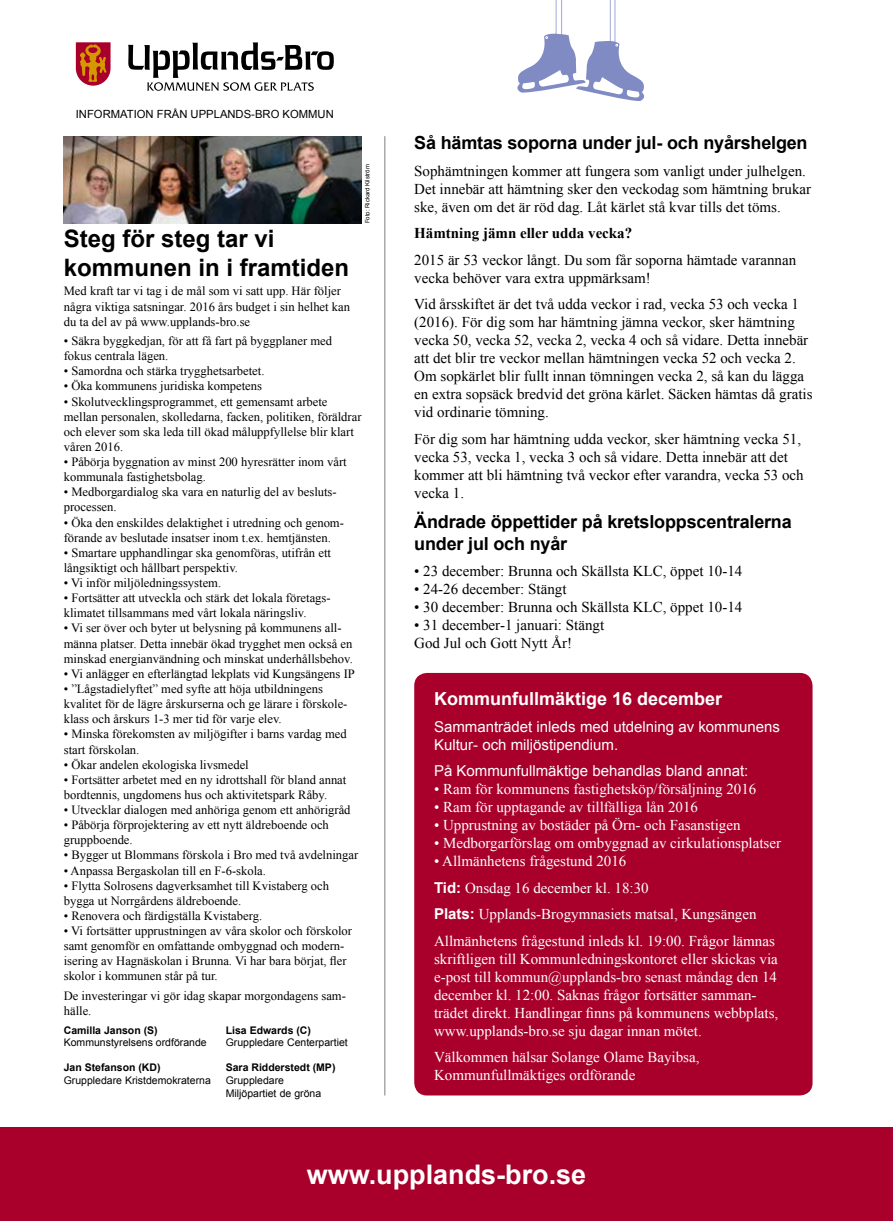
<style>
.page{position:relative;width:893px;height:1221px;background:#fff}
.page>*{position:absolute;margin:0;border:0;box-sizing:border-box;transform-origin:0 0}
.t1{font:700 27px "Arial";color:#fff}
.t2{font:700 24px/28.8px "Arial";color:#000}
.t3{font:700 18px/21.6px "Arial";letter-spacing:-.01em;color:#000}
.t4{font:700 18px "Arial";color:#fff}
.t5{font:15px/18px "Times New Roman";color:#000}
.t6{font:15px/18px "Times New Roman";color:#fff}
.t7{font:15px/18px "Arial";color:#fff}
.t8{font:700 15px "Times New Roman";color:#000}
.t9{font:12.6px/15.1px "Times New Roman";color:#000}
.t10{font:11.25px "Arial";color:#000}
.t11{font:10.5px/12.6px "Arial";color:#000}
.t12{font:700 10.5px "Arial";color:#000}
.t13{font:6px "Arial";color:#000}
.s1{font-weight:700}
.s2{font-family:"Arial";font-weight:700}
</style>
<div class="page">
<hr style="left:384px;top:136px;width:1px;height:959px;background:#7f7f7f">
<svg style="left:76px;top:42px;width:35px;height:44px;background:#bf4a35"></svg>
<svg style="left:128px;top:42px;width:206px;height:49px"></svg>
<svg style="left:517px;top:0;width:127px;height:101px"></svg>
<img style="left:64px;top:136px;width:298px;height:87px">
<div style="left:414px;top:673px;width:398px;height:422px;background:#a8002b;border-radius:13px"></div>
<div style="left:0;top:1127px;width:893px;height:93px;background:#a8002b"></div>
<p class="t10" style="left:76px;top:107px;width:259px">INFORMATION FRÅN UPPLANDS-BRO KOMMUN</p>
<p class="t13" style="left:363px;top:223px;width:61px;rotate:-90deg">Foto: Rickard Kilström</p>
<h1 class="t2" style="left:64px;top:225px;width:287px">Steg för steg tar vi kommunen in i framtiden</h1>
<p class="t9" style="left:64px;top:283px;width:288px">Med kraft tar vi tag i de mål som vi satt upp. Här följer några viktiga satsningar. 2016 års budget i sin helhet kan du ta del av på www.upplands-bro.se</p>
<p class="t9" style="left:64px;top:333px;width:270px">• Säkra byggkedjan, för att få fart på byggplaner med fokus centrala lägen.</p>
<p class="t9" style="left:64px;top:363px;width:202px">• Samordna och stärka trygghetsarbetet.</p>
<p class="t9" style="left:64px;top:378px;width:200px">• Öka kommunens juridiska kompetens</p>
<p class="t9" style="left:64px;top:393px;width:299px">• Skolutvecklingsprogrammet, ett gemensamt arbete mellan personalen, skolledarna, facken, politiken, föräldrar och elever som ska leda till ökad måluppfyllelse blir klart våren 2016.</p>
<p class="t9" style="left:64px;top:454px;width:284px">• Påbörja byggnation av minst 200 hyresrätter inom vårt kommunala fastighetsbolag.</p>
<p class="t9" style="left:64px;top:484px;width:274px">• Medborgardialog ska vara en naturlig del av besluts&shy;processen.</p>
<p class="t9" style="left:64px;top:514px;width:281px">• Öka den enskildes delaktighet i utredning och genom&shy;förande av beslutade insatser inom t.ex. hemtjänsten.</p>
<p class="t9" style="left:64px;top:545px;width:269px">• Smartare upphandlingar ska genomföras, utifrån ett långsiktigt och hållbart perspektiv.</p>
<p class="t9" style="left:64px;top:575px;width:159px">• Vi inför miljöledningssystem.</p>
<p class="t9" style="left:64px;top:590px;width:268px">• Fortsätter att utveckla och stärk det lokala företags&shy;klimatet tillsammans med vårt lokala näringsliv.</p>
<p class="t9" style="left:64px;top:620px;width:291px">• Vi ser över och byter ut belysning på kommunens all&shy;männa platser. Detta innebär ökad trygghet men också en minskad energianvändning och minskat underhållsbehov.</p>
<p class="t9" style="left:64px;top:666px;width:293px">• Vi anlägger en efterlängtad lekplats vid Kungsängens IP</p>
<p class="t9" style="left:64px;top:681px;width:285px">• ”Lågstadielyftet” med syfte att höja utbildningens kvalitet för de lägre årskurserna och ge lärare i förskole&shy;klass och årskurs 1-3 mer tid för varje elev.</p>
<p class="t9" style="left:64px;top:726px;width:284px">• Minska förekomsten av miljögifter i barns vardag med start förskolan.</p>
<p class="t9" style="left:64px;top:756px;width:186px">• Ökar andelen ekologiska livsmedel</p>
<p class="t9" style="left:64px;top:771px;width:284px">• Fortsätter arbetet med en ny idrottshall för bland annat bordtennis, ungdomens hus och aktivitetspark Råby.</p>
<p class="t9" style="left:64px;top:802px;width:288px">• Utvecklar dialogen med anhöriga genom ett anhörigråd</p>
<p class="t9" style="left:64px;top:817px;width:267px">• Påbörja förprojektering av ett nytt äldreboende och gruppboende.</p>
<p class="t9" style="left:64px;top:847px;width:296px">• Bygger ut Blommans förskola i Bro med två avdelningar</p>
<p class="t9" style="left:64px;top:862px;width:204px">• Anpassa Bergaskolan till en F-6-skola.</p>
<p class="t9" style="left:64px;top:877px;width:267px">• Flytta Solrosens dagverksamhet till Kvistaberg och bygga ut Norrgårdens äldreboende.</p>
<p class="t9" style="left:64px;top:907px;width:200px">• Renovera och färdigställa Kvistaberg.</p>
<p class="t9" style="left:64px;top:923px;width:290px">• Vi fortsätter upprustningen av våra skolor och förskolor samt genomför en omfattande ombyggnad och modern&shy;isering av Hagnäskolan i Brunna. Vi har bara börjat, fler skolor i kommunen står på tur.</p>
<p class="t9" style="left:64px;top:987px;width:283px;line-height:15.6px">De investeringar vi gör idag skapar morgondagens sam&shy;hälle.</p>
<p class="t12" style="left:64px;top:1022px;width:95px">Camilla Janson (S)</p>
<p class="t12" style="left:226px;top:1022px;width:87px">Lisa Edwards (C)</p>
<p class="t11" style="left:64px;top:1036px;width:144px">Kommunstyrelsens ordförande</p>
<p class="t11" style="left:226px;top:1036px;width:123px">Gruppledare Centerpartiet</p>
<p class="t12" style="left:64px;top:1060px;width:98px">Jan Stefanson (KD)</p>
<p class="t11" style="left:226px;top:1061px;width:111px"><span class="s1">Sara Ridderstedt (MP)<br></span>Gruppledare<br>Miljöpartiet de gröna</p>
<p class="t11" style="left:64px;top:1074px;width:149px">Gruppledare Kristdemokraterna</p>
<h1 class="t3" style="left:414px;top:133px;width:395px">Så hämtas soporna under jul- och nyårshelgen</h1>
<p class="t5" style="left:414px;top:161px;width:399px">Sophämtningen kommer att fungera som vanligt under julhelgen.<br>Det innebär att hämtning sker den veckodag som hämtning brukar ske, även om det är röd dag. Låt kärlet stå kvar tills det töms.</p>
<h2 class="t8" style="left:414px;top:223px;width:220px">Hämtning jämn eller udda vecka?</h2>
<p class="t5" style="left:414px;top:250px;width:383px">2015 är 53 veckor långt. Du som får soporna hämtade varannan vecka behöver vara extra uppmärksam!</p>
<p class="t5" style="left:414px;top:295px;width:400px">Vid årsskiftet är det två udda veckor i rad, vecka 53 och vecka 1 (2016). För dig som har hämtning jämna veckor, sker hämtning vecka 50, vecka 52, vecka 2, vecka 4 och så vidare. Detta innebär att det blir tre veckor mellan hämtningen vecka 52 och vecka 2.<br>Om sopkärlet blir fullt innan tömningen vecka 2, så kan du lägga en extra sopsäck bredvid det gröna kärlet. Säcken hämtas då gratis vid ordinarie tömning.</p>
<p class="t5" style="left:414px;top:429px;width:391px">För dig som har hämtning udda veckor, sker hämtning vecka 51, vecka 53, vecka 1, vecka 3 och så vidare. Detta innebär att det kommer att bli hämtning två veckor efter varandra, vecka 53 och vecka 1.</p>
<h1 class="t3" style="left:414px;top:511px;width:379px">Ändrade öppettider på kretsloppscentralerna under jul och nyår</h1>
<p class="t5" style="left:414px;top:562px;width:330px">• 23 december: Brunna och Skällsta KLC, öppet 10-14</p>
<p class="t5" style="left:414px;top:580px;width:154px">• 24-26 december: Stängt</p>
<p class="t5" style="left:414px;top:598px;width:330px">• 30 december: Brunna och Skällsta KLC, öppet 10-14</p>
<p class="t5" style="left:414px;top:616px;width:191px">• 31 december-1 januari: Stängt</p>
<p class="t5" style="left:414px;top:634px;width:159px">God Jul och Gott Nytt År!</p>
<h1 class="t4" style="left:434px;top:686px;width:290px">Kommunfullmäktige 16 december</h1>
<p class="t7" style="left:434px;top:717px;width:347px">Sammanträdet inleds med utdelning av kommunens<br>Kultur- och miljöstipendium.</p>
<p class="t7" style="left:434px;top:762px;width:316px">På Kommunfullmäktige behandlas bland annat:</p>
<p class="t6" style="left:434px;top:780px;width:324px">• Ram för kommunens fastighetsköp/försäljning 2016</p>
<p class="t6" style="left:434px;top:798px;width:265px">• Ram för upptagande av tillfälliga lån 2016</p>
<p class="t6" style="left:434px;top:816px;width:308px">• Upprustning av bostäder på Örn- och Fasanstigen</p>
<p class="t6" style="left:434px;top:834px;width:349px">• Medborgarförslag om ombyggnad av cirkulationsplatser</p>
<p class="t6" style="left:434px;top:852px;width:194px">• Allmänhetens frågestund 2016</p>
<p class="t6" style="left:434px;top:878px;width:216px"><span class="s2">Tid:</span> Onsdag 16 december kl. 18:30</p>
<p class="t6" style="left:434px;top:905px;width:324px"><span class="s2">Plats:</span> Upplands-Brogymnasiets matsal, Kungsängen</p>
<p class="t6" style="left:434px;top:931px;width:346px">Allmänhetens frågestund inleds kl. 19:00. Frågor lämnas skriftligen till Kommunledningskontoret eller skickas via e-post till kommun@upplands-bro senast måndag den 14 december kl. 12:00. Saknas frågor fortsätter samman&shy;trädet direkt. Handlingar finns på kommunens webbplats, www.upplands-bro.se sju dagar innan mötet.</p>
<p class="t6" style="left:434px;top:1048px;width:267px">Välkommen hälsar Solange Olame Bayibsa,<br>Kommunfullmäktiges ordförande</p>
<p class="t1" style="left:307px;top:1156px;width:281px">www.upplands-bro.se</p>
</div>
